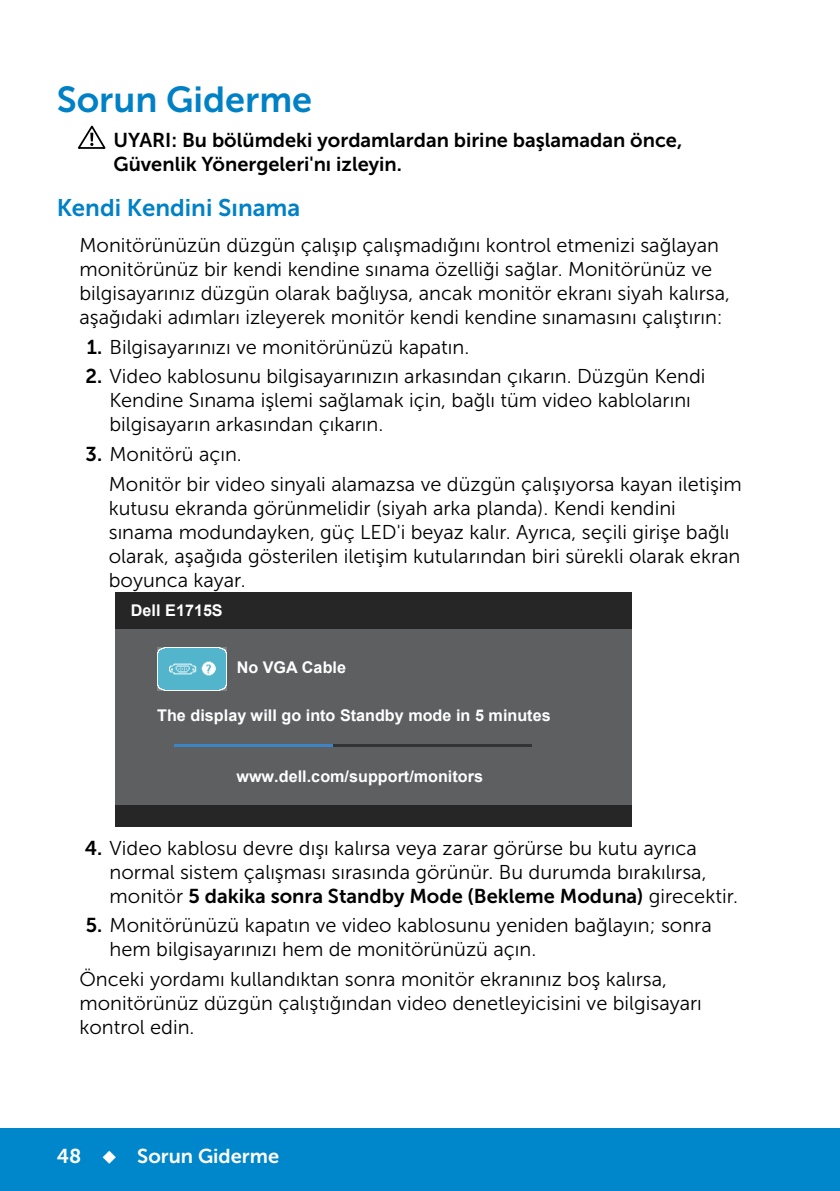
<style>
.page{position:relative;width:840px;height:1191px;background:#fff}
.page>*{position:absolute;margin:0;border:0;box-sizing:border-box;transform-origin:0 0}
.t1{font:36px "Museo Sans For Dell 700";color:#0081c6}
.t2{font:24px "Museo Sans For Dell 700";color:#0081c6}
.t3{font:20px/24px "Museo Sans For Dell 300";color:#000}
.t4{font:20px/24px "Museo Sans For Dell 700";color:#000}
.t5{font:20px "Museo Sans For Dell 700";color:#fff}
.t6{font:700 18px "Arial";color:#fff}
.t7{font:700 16.2px "Arial";color:#fff}
.s1{font-family:"Museo Sans For Dell 700"}
.s2{font-family:"Museo Sans For Dell 300"}
</style>
<div class="page">
<div style="left:0;top:1128px;width:839px;height:63px;background:#0087cb"></div>
<div style="left:115px;top:592px;width:516px;height:38px;background:#262626"></div>
<div style="left:115px;top:629px;width:516px;height:115px;background:#5d5f61"></div>
<hr style="left:115px;top:744px;width:59px;height:4px;background:#5d5f61">
<hr style="left:174px;top:744px;width:159px;height:4px;background:#3b85c6">
<hr style="left:333px;top:744px;width:199px;height:4px;background:#323334">
<hr style="left:532px;top:744px;width:99px;height:4px;background:#5d5f61">
<div style="left:115px;top:747px;width:516px;height:58px;background:#5d5f61"></div>
<div style="left:115px;top:804px;width:516px;height:22px;background:#262626"></div>
<img style="left:157px;top:647px;width:69px;height:43px">
<svg style="left:78px;top:126px;width:27px;height:23px"></svg>
<h1 class="t1" style="left:57px;top:80px;width:257px">Sorun Giderme</h1>
<p class="t4" style="left:113px;top:128px;width:570px">UYARI: Bu bölümdeki yordamlardan birine başlamadan önce,<br>Güvenlik Yönergeleri'nı izleyin.</p>
<p class="t2" style="left:57px;top:195px;width:245px">Kendi Kendini Sınama</p>
<p class="t3" style="left:79px;top:233px;width:651px">Monitörünüzün düzgün çalışıp çalışmadığını kontrol etmenizi sağlayan monitörünüz bir kendi kendine sınama özelliği sağlar. Monitörünüz ve bilgisayarınız düzgün olarak bağlıysa, ancak monitör ekranı siyah kalırsa, aşağıdaki adımları izleyerek monitör kendi kendine sınamasını çalıştırın:</p>
<p class="t3" style="left:87px;top:335px;width:384px"><span class="s1">1.</span> Bilgisayarınızı ve monitörünüzü kapatın.</p>
<p class="t3" style="left:109px;top:364px;width:597px;text-indent:-24px"><span class="s1">2.</span> Video kablosunu bilgisayarınızın arkasından çıkarın. Düzgün Kendi<br>Kendine Sınama işlemi sağlamak için, bağlı tüm video kablolarını bilgisayarın arkasından çıkarın.</p>
<p class="t3" style="left:109px;top:439px;width:634px;line-height:29.6px;text-indent:-23px"><span class="s1">3.</span> Monitörü açın.<br>Monitör bir video sinyali alamazsa ve düzgün çalışıyorsa kayan iletişim</p>
<p class="t3" style="left:109px;top:496px;width:632px">kutusu ekranda görünmelidir (siyah arka planda). Kendi kendini sınama modundayken, güç LED'i beyaz kalır. Ayrıca, seçili girişe bağlı olarak, aşağıda gösterilen iletişim kutularından biri sürekli olarak ekran boyunca kayar.</p>
<p class="t6" style="left:131px;top:602px;width:103px">Dell E1715S</p>
<p class="t7" style="left:131px;top:599px;width:93px">Dell E1715S</p>
<p class="t7" style="left:236px;top:656px;width:111px">No VGA Cable</p>
<p class="t7" style="left:157px;top:704px;width:395px">The display will go into Standby mode in 5 minutes</p>
<p class="t7" style="left:236px;top:765px;width:248px">www.dell.com/support/monitors</p>
<p class="t3" style="left:109px;top:836px;width:598px;text-indent:-25px"><span class="s1">4.</span> Video kablosu devre dışı kalırsa veya zarar görürse bu kutu ayrıca normal sistem çalışması sırasında görünür. Bu durumda bırakılırsa,</p>
<p class="t4" style="left:109px;top:883px;width:629px"><span class="s2">monitör</span> 5 dakika sonra Standby Mode (Bekleme Moduna) <span class="s2">girecektir.</span></p>
<p class="t3" style="left:109px;top:913px;width:603px;text-indent:-24px"><span class="s1">5.</span> Monitörünüzü kapatın ve video kablosunu yeniden bağlayın; sonra hem bilgisayarınızı hem de monitörünüzü açın.</p>
<p class="t3" style="left:79px;top:967px;width:623px">Önceki yordamı kullandıktan sonra monitör ekranınız boş kalırsa, monitörünüz düzgün çalıştığından video denetleyicisini ve bilgisayarı kontrol edin.</p>
<p class="t5" style="left:57px;top:1144px;width:224px">48 ◆ Sorun Giderme</p>
</div>
